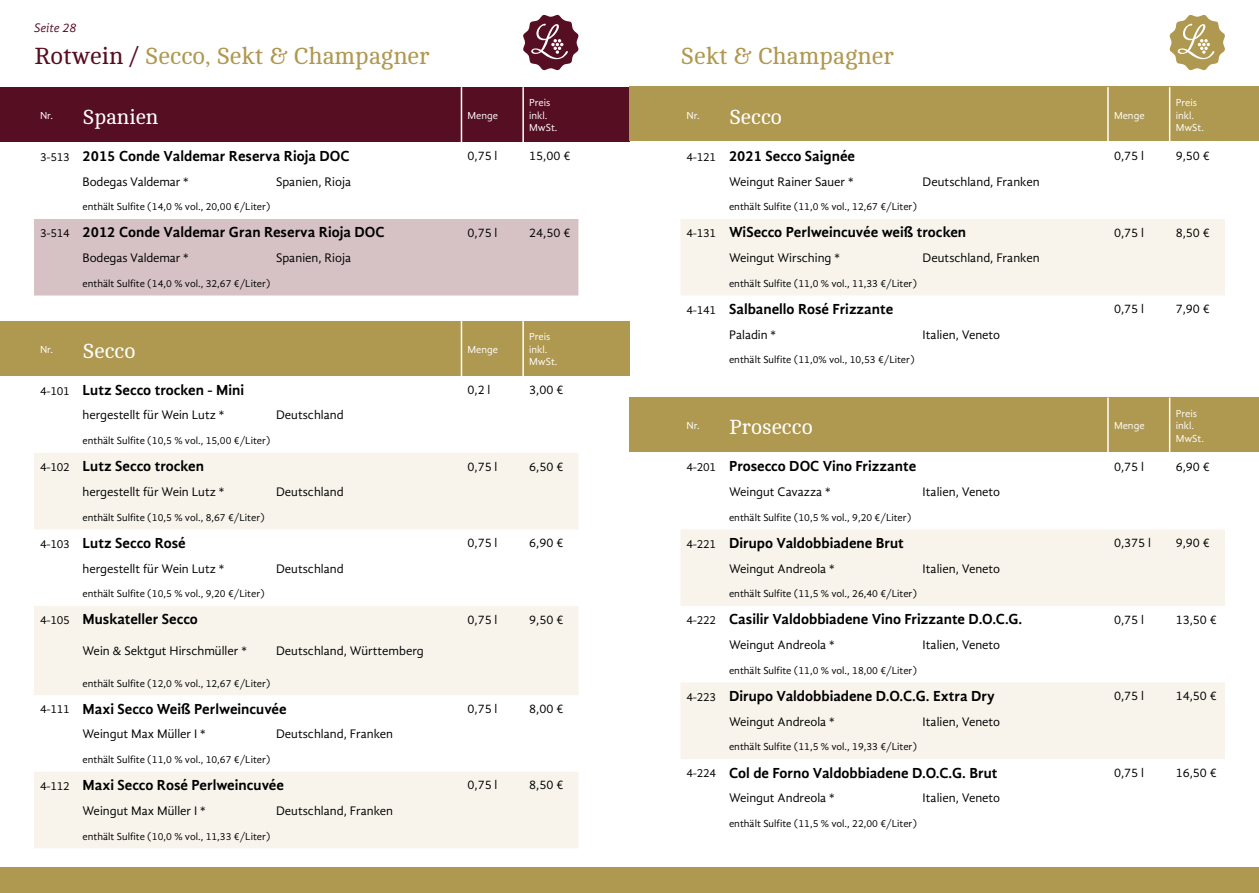
<style>
.page{position:relative;width:1259px;height:893px;background:#fff}
.page>*{position:absolute;margin:0;border:0;box-sizing:border-box;transform-origin:0 0}
.t1{font:24px "Cambo";color:#af9850}
.t2{font:21px "Cambo";color:#fff}
.t3{font:700 15px "Gandhi Sans";color:#000}
.t4{font:12.75px "Gandhi Sans";color:#000}
.t5{font:italic 12.75px "Gandhi Sans";color:#560e22}
.t6{font:10.5px "Gandhi Sans";color:#000}
.t7{font:10.5px/12.6px "Gandhi Sans";color:#fff}
.s1{color:#560e22}
.s2{font-weight:400;font-size:12px}
</style>
<div class="page">
<div style="left:0;top:87px;width:629px;height:54px;background:#560e22"></div>
<div style="left:0;top:321px;width:629px;height:54px;background:#af9850"></div>
<div style="left:34px;top:219px;width:544px;height:77px;background:#d6c2c4"></div>
<svg style="left:34px;top:453px;width:544px;height:395px;fill:#f8f4ec"></svg>
<hr style="left:461px;top:87px;width:1px;height:55px;background:#fff">
<hr style="left:522px;top:87px;width:2px;height:55px;background:#fff">
<hr style="left:461px;top:321px;width:1px;height:55px;background:#fff">
<hr style="left:522px;top:321px;width:2px;height:55px;background:#fff">
<div style="left:629px;top:86px;width:630px;height:54px;background:#af9850"></div>
<div style="left:629px;top:398px;width:630px;height:54px;background:#af9850"></div>
<svg style="left:680px;top:219px;width:545px;height:540px"></svg>
<hr style="left:1107px;top:87px;width:1px;height:55px;background:#fff">
<hr style="left:1169px;top:87px;width:1px;height:55px;background:#fff">
<hr style="left:1107px;top:398px;width:1px;height:55px;background:#fff">
<hr style="left:1169px;top:398px;width:1px;height:55px;background:#fff">
<svg style="left:1169px;top:14px;width:56px;height:57px"></svg>
<div style="left:0;top:867px;width:642px;height:26px;background:#af9850"></div>
<div style="left:617px;top:867px;width:642px;height:26px;background:#af9850"></div>
<svg style="left:523px;top:14px;width:56px;height:57px"></svg>
<p class="t5" style="left:34px;top:21px;width:44px">Seite 28</p>
<h1 class="t1" style="left:34px;top:43px;width:397px"><span class="s1">Rotwein /</span> Secco, Sekt &amp; Champagner</h1>
<h2 class="t2" style="left:40px;top:106px;width:120px"><sup>Nr.</sup> Spanien</h2>
<p class="t7" style="left:467px;top:109px;width:32px">Menge</p>
<p class="t7" style="left:529px;top:96px;width:30px">Preis inkl.<br>MwSt.</p>
<p class="t3" style="left:40px;top:147px;width:311px"><span class="s2">3-513</span> 2015 Conde Valdemar Reserva Rioja DOC</p>
<p class="t4" style="left:467px;top:149px;width:32px">0,75 l</p>
<p class="t4" style="left:529px;top:149px;width:43px">15,00 €</p>
<p class="t4" style="left:83px;top:174px;width:108px">Bodegas Valdemar *</p>
<p class="t4" style="left:276px;top:174px;width:77px">Spanien, Rioja</p>
<p class="t6" style="left:83px;top:201px;width:189px">enthält Sulfite (14,0 % vol., 20,00 €/Liter)</p>
<p class="t3" style="left:40px;top:224px;width:346px"><span class="s2">3-514</span> 2012 Conde Valdemar Gran Reserva Rioja DOC</p>
<p class="t4" style="left:467px;top:225px;width:32px">0,75 l</p>
<p class="t4" style="left:529px;top:225px;width:43px">24,50 €</p>
<p class="t4" style="left:83px;top:251px;width:108px">Bodegas Valdemar *</p>
<p class="t4" style="left:276px;top:251px;width:77px">Spanien, Rioja</p>
<p class="t6" style="left:83px;top:277px;width:189px">enthält Sulfite (14,0 % vol., 32,67 €/Liter)</p>
<h2 class="t2" style="left:40px;top:339px;width:97px"><sup>Nr.</sup> Secco</h2>
<p class="t7" style="left:467px;top:343px;width:32px">Menge</p>
<p class="t7" style="left:529px;top:330px;width:30px">Preis inkl.<br>MwSt.</p>
<p class="t3" style="left:40px;top:381px;width:206px"><span class="s2">4-101</span> Lutz Secco trocken - Mini</p>
<p class="t4" style="left:467px;top:382px;width:25px">0,2 l</p>
<p class="t4" style="left:529px;top:382px;width:36px">3,00 €</p>
<p class="t4" style="left:83px;top:408px;width:143px">hergestellt für Wein Lutz *</p>
<p class="t4" style="left:276px;top:408px;width:69px">Deutschland</p>
<p class="t6" style="left:83px;top:435px;width:189px">enthält Sulfite (10,5 % vol., 15,00 €/Liter)</p>
<p class="t3" style="left:40px;top:458px;width:165px"><span class="s2">4-102</span> Lutz Secco trocken</p>
<p class="t4" style="left:467px;top:459px;width:32px">0,75 l</p>
<p class="t4" style="left:529px;top:459px;width:36px">6,50 €</p>
<p class="t4" style="left:83px;top:484px;width:143px">hergestellt für Wein Lutz *</p>
<p class="t4" style="left:276px;top:484px;width:69px">Deutschland</p>
<p class="t6" style="left:83px;top:511px;width:184px">enthält Sulfite (10,5 % vol., 8,67 €/Liter)</p>
<p class="t3" style="left:40px;top:534px;width:147px"><span class="s2">4-103</span> Lutz Secco Rosé</p>
<p class="t4" style="left:467px;top:535px;width:32px">0,75 l</p>
<p class="t4" style="left:529px;top:535px;width:36px">6,90 €</p>
<p class="t4" style="left:83px;top:561px;width:143px">hergestellt für Wein Lutz *</p>
<p class="t4" style="left:276px;top:561px;width:69px">Deutschland</p>
<p class="t6" style="left:83px;top:588px;width:184px">enthält Sulfite (10,5 % vol., 9,20 €/Liter)</p>
<p class="t3" style="left:40px;top:611px;width:159px"><span class="s2">4-105</span> Muskateller Secco</p>
<p class="t4" style="left:467px;top:612px;width:32px">0,75 l</p>
<p class="t4" style="left:529px;top:612px;width:36px">9,50 €</p>
<p class="t4" style="left:83px;top:644px;width:166px">Wein &amp; Sektgut Hirschmüller *</p>
<p class="t4" style="left:276px;top:644px;width:149px">Deutschland, Württemberg</p>
<p class="t6" style="left:83px;top:677px;width:189px">enthält Sulfite (12,0 % vol., 12,67 €/Liter)</p>
<p class="t3" style="left:40px;top:700px;width:248px"><span class="s2">4-111</span> Maxi Secco Weiß Perlweincuvée</p>
<p class="t4" style="left:467px;top:701px;width:32px">0,75 l</p>
<p class="t4" style="left:529px;top:701px;width:36px">8,00 €</p>
<p class="t4" style="left:83px;top:727px;width:125px">Weingut Max Müller I *</p>
<p class="t4" style="left:276px;top:727px;width:119px">Deutschland, Franken</p>
<p class="t6" style="left:83px;top:754px;width:189px">enthält Sulfite (11,0 % vol., 10,67 €/Liter)</p>
<p class="t3" style="left:40px;top:777px;width:245px"><span class="s2">4-112</span> Maxi Secco Rosé Perlweincuvée</p>
<p class="t4" style="left:467px;top:778px;width:32px">0,75 l</p>
<p class="t4" style="left:529px;top:778px;width:36px">8,50 €</p>
<p class="t4" style="left:83px;top:803px;width:125px">Weingut Max Müller I *</p>
<p class="t4" style="left:276px;top:803px;width:119px">Deutschland, Franken</p>
<p class="t6" style="left:83px;top:830px;width:189px">enthält Sulfite (10,0 % vol., 11,33 €/Liter)</p>
<h1 class="t1" style="left:680px;top:43px;width:215px">Sekt &amp; Champagner</h1>
<h2 class="t2" style="left:686px;top:106px;width:97px"><sup>Nr.</sup> Secco</h2>
<p class="t7" style="left:1114px;top:109px;width:32px">Menge</p>
<p class="t7" style="left:1175px;top:96px;width:30px">Preis inkl.<br>MwSt.</p>
<p class="t3" style="left:686px;top:147px;width:170px"><span class="s2">4-121</span> 2021 Secco Saignée</p>
<p class="t4" style="left:1114px;top:149px;width:32px">0,75 l</p>
<p class="t4" style="left:1175px;top:149px;width:36px">9,50 €</p>
<p class="t4" style="left:729px;top:174px;width:126px">Weingut Rainer Sauer *</p>
<p class="t4" style="left:922px;top:174px;width:119px">Deutschland, Franken</p>
<p class="t6" style="left:729px;top:201px;width:189px">enthält Sulfite (11,0 % vol., 12,67 €/Liter)</p>
<p class="t3" style="left:686px;top:224px;width:281px"><span class="s2">4-131</span> WiSecco Perlweincuvée weiß trocken</p>
<p class="t4" style="left:1114px;top:225px;width:32px">0,75 l</p>
<p class="t4" style="left:1175px;top:225px;width:36px">8,50 €</p>
<p class="t4" style="left:729px;top:251px;width:112px">Weingut Wirsching *</p>
<p class="t4" style="left:922px;top:251px;width:119px">Deutschland, Franken</p>
<p class="t6" style="left:729px;top:277px;width:189px">enthält Sulfite (11,0 % vol., 11,33 €/Liter)</p>
<p class="t3" style="left:686px;top:300px;width:208px"><span class="s2">4-141</span> Salbanello Rosé Frizzante</p>
<p class="t4" style="left:1114px;top:302px;width:32px">0,75 l</p>
<p class="t4" style="left:1175px;top:302px;width:36px">7,90 €</p>
<p class="t4" style="left:729px;top:327px;width:49px">Paladin *</p>
<p class="t4" style="left:922px;top:327px;width:79px">Italien, Veneto</p>
<p class="t6" style="left:729px;top:354px;width:187px">enthält Sulfite (11,0% vol., 10,53 €/Liter)</p>
<h2 class="t2" style="left:686px;top:416px;width:128px"><sup>Nr.</sup> Prosecco</h2>
<p class="t7" style="left:1114px;top:419px;width:32px">Menge</p>
<p class="t7" style="left:1175px;top:407px;width:30px">Preis inkl.<br>MwSt.</p>
<p class="t3" style="left:686px;top:458px;width:231px"><span class="s2">4-201</span> Prosecco DOC Vino Frizzante</p>
<p class="t4" style="left:1114px;top:459px;width:32px">0,75 l</p>
<p class="t4" style="left:1175px;top:459px;width:36px">6,90 €</p>
<p class="t4" style="left:729px;top:484px;width:103px">Weingut Cavazza *</p>
<p class="t4" style="left:922px;top:484px;width:79px">Italien, Veneto</p>
<p class="t6" style="left:729px;top:511px;width:184px">enthält Sulfite (10,5 % vol., 9,20 €/Liter)</p>
<p class="t3" style="left:686px;top:534px;width:219px"><span class="s2">4-221</span> Dirupo Valdobbiadene Brut</p>
<p class="t4" style="left:1114px;top:535px;width:39px">0,375 l</p>
<p class="t4" style="left:1175px;top:535px;width:36px">9,90 €</p>
<p class="t4" style="left:729px;top:561px;width:107px">Weingut Andreola *</p>
<p class="t4" style="left:922px;top:561px;width:79px">Italien, Veneto</p>
<p class="t6" style="left:729px;top:588px;width:189px">enthält Sulfite (11,5 % vol., 26,40 €/Liter)</p>
<p class="t3" style="left:686px;top:611px;width:337px"><span class="s2">4-222</span> Casilir Valdobbiadene Vino Frizzante D.O.C.G.</p>
<p class="t4" style="left:1114px;top:612px;width:32px">0,75 l</p>
<p class="t4" style="left:1175px;top:612px;width:43px">13,50 €</p>
<p class="t4" style="left:729px;top:638px;width:107px">Weingut Andreola *</p>
<p class="t4" style="left:922px;top:638px;width:79px">Italien, Veneto</p>
<p class="t6" style="left:729px;top:664px;width:189px">enthält Sulfite (11,0 % vol., 18,00 €/Liter)</p>
<p class="t3" style="left:686px;top:687px;width:310px"><span class="s2">4-223</span> Dirupo Valdobbiadene D.O.C.G. Extra Dry</p>
<p class="t4" style="left:1114px;top:689px;width:32px">0,75 l</p>
<p class="t4" style="left:1175px;top:689px;width:43px">14,50 €</p>
<p class="t4" style="left:729px;top:714px;width:107px">Weingut Andreola *</p>
<p class="t4" style="left:922px;top:714px;width:79px">Italien, Veneto</p>
<p class="t6" style="left:729px;top:741px;width:189px">enthält Sulfite (11,5 % vol., 19,33 €/Liter)</p>
<p class="t3" style="left:686px;top:764px;width:312px"><span class="s2">4-224</span> Col de Forno Valdobbiadene D.O.C.G. Brut</p>
<p class="t4" style="left:1114px;top:765px;width:32px">0,75 l</p>
<p class="t4" style="left:1175px;top:765px;width:43px">16,50 €</p>
<p class="t4" style="left:729px;top:791px;width:107px">Weingut Andreola *</p>
<p class="t4" style="left:922px;top:791px;width:79px">Italien, Veneto</p>
<p class="t6" style="left:729px;top:817px;width:189px">enthält Sulfite (11,5 % vol., 22,00 €/Liter)</p>
</div>
